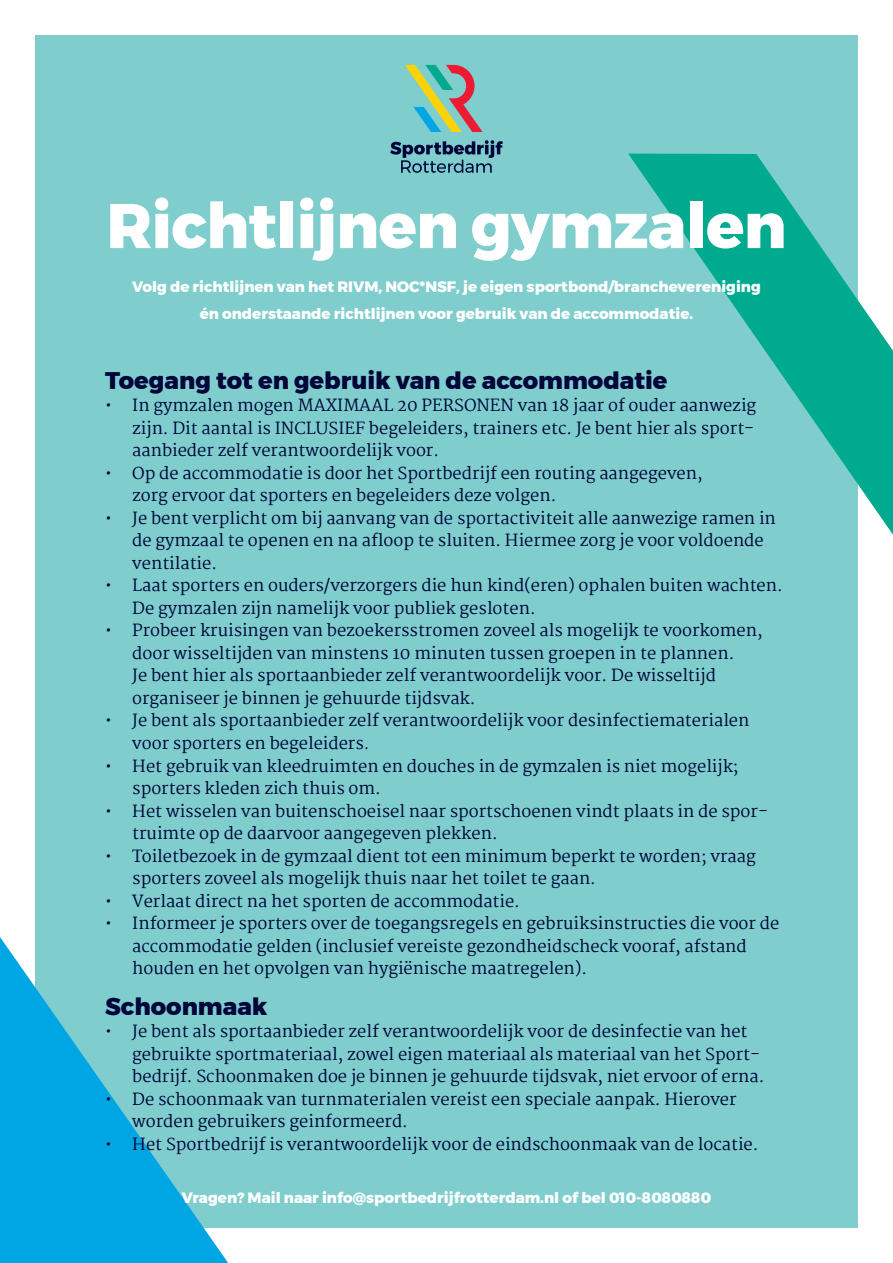
<style>
.page{position:relative;width:893px;height:1263px;background:#fff}
.page>*{position:absolute;margin:0;border:0;box-sizing:border-box;transform-origin:0 0}
.t1{font:800 63px "Montserrat";letter-spacing:-.01em;color:#fff}
.t2{font:800 24px "Montserrat";color:#000539}
.t3{font:16.5px/22.5px "Martel";color:#000539}
.t4{font:800 15px/27px "Montserrat";color:#fff;text-align:center}
</style>
<div class="page">
<div style="left:35px;top:35px;width:823px;height:1193px;background:#7fcecd"></div>
<svg style="left:0;top:937px;width:228px;height:326px;fill:#00a6e4"></svg>
<svg style="left:628px;top:154px;width:265px;height:381px"></svg>
<svg style="left:405px;top:65px;width:78px;height:67px"></svg>
<svg style="left:390px;top:140px;width:113px;height:33px"></svg>
<p class="t1" style="left:107px;top:175px;width:681px">Richtlijnen gymzalen</p>
<p class="t4" style="left:132px;top:273px;width:630px">Volg de richtlijnen van het RIVM, NOC*NSF, je eigen sportbond/branchevereniging én onderstaande richtlijnen voor gebruik van de accommodatie.</p>
<p class="t2" style="left:105px;top:361px;width:564px">Toegang tot en gebruik van de accommodatie</p>
<p class="t3" style="left:132px;top:394px;width:625px;text-align:justify;text-indent:-27px">• In gymzalen mogen MAXIMAAL 20 PERSONEN van 18 jaar of ouder aanwezig zijn. Dit aantal is INCLUSIEF begeleiders, trainers etc. Je bent hier als sport&shy;aanbieder zelf verantwoordelijk voor.</p>
<p class="t3" style="left:132px;top:462px;width:572px;text-indent:-27px">• Op de accommodatie is door het Sportbedrijf een routing aangegeven, zorg ervoor dat sporters en begeleiders deze volgen.</p>
<p class="t3" style="left:132px;top:507px;width:645px;text-indent:-27px">• Je bent verplicht om bij aanvang van de sportactiviteit alle aanwezige ramen in de gymzaal te openen en na afloop te sluiten. Hiermee zorg je voor voldoende ventilatie.</p>
<p class="t3" style="left:132px;top:574px;width:652px;text-indent:-27px">• Laat sporters en ouders/verzorgers die hun kind(eren) ophalen buiten wachten.<br>De gymzalen zijn namelijk voor publiek gesloten.</p>
<p class="t3" style="left:132px;top:619px;width:632px;text-indent:-27px">• Probeer kruisingen van bezoekersstromen zoveel als mogelijk te voorkomen, door wisseltijden van minstens 10 minuten tussen groepen in te plannen.<br>Je bent hier als sportaanbieder zelf verantwoordelijk voor. De wisseltijd organiseer je binnen je gehuurde tijdsvak.</p>
<p class="t3" style="left:132px;top:709px;width:619px;text-indent:-27px">• Je bent als sportaanbieder zelf verantwoordelijk voor desinfectiematerialen voor sporters en begeleiders.</p>
<p class="t3" style="left:132px;top:754px;width:608px;text-indent:-27px">• Het gebruik van kleedruimten en douches in de gymzalen is niet mogelijk; sporters kleden zich thuis om.</p>
<p class="t3" style="left:132px;top:799px;width:637px;text-indent:-27px">• Het wisselen van buitenschoeisel naar sportschoenen vindt plaats in de spor&shy;truimte op de daarvoor aangegeven plekken.</p>
<p class="t3" style="left:132px;top:844px;width:625px;text-indent:-27px">• Toiletbezoek in de gymzaal dient tot een minimum beperkt te worden; vraag sporters zoveel als mogelijk thuis naar het toilet te gaan.</p>
<p class="t3" style="left:105px;top:889px;width:416px">• Verlaat direct na het sporten de accommodatie.</p>
<p class="t3" style="left:132px;top:912px;width:649px;text-indent:-27px">• Informeer je sporters over de toegangsregels en gebruiksinstructies die voor de accommodatie gelden (inclusief vereiste gezondheidscheck vooraf, afstand houden en het opvolgen van hygiënische maatregelen).</p>
<p class="t2" style="left:105px;top:986px;width:164px">Schoonmaak</p>
<p class="t3" style="left:132px;top:1020px;width:634px;text-indent:-27px">• Je bent als sportaanbieder zelf verantwoordelijk voor de desinfectie van het gebruikte sportmateriaal, zowel eigen materiaal als materiaal van het Sport&shy;bedrijf. Schoonmaken doe je binnen je gehuurde tijdsvak, niet ervoor of erna.</p>
<p class="t3" style="left:132px;top:1087px;width:606px;text-indent:-27px">• De schoonmaak van turnmaterialen vereist een speciale aanpak. Hierover worden gebruikers geinformeerd.</p>
<p class="t3" style="left:105px;top:1132px;width:655px">• Het Sportbedrijf is verantwoordelijk voor de eindschoonmaak van de locatie.</p>
<p class="t4" style="left:182px;top:1184px;width:531px">Vragen? Mail naar info@sportbedrijfrotterdam.nl of bel 010-8080880</p>
</div>
